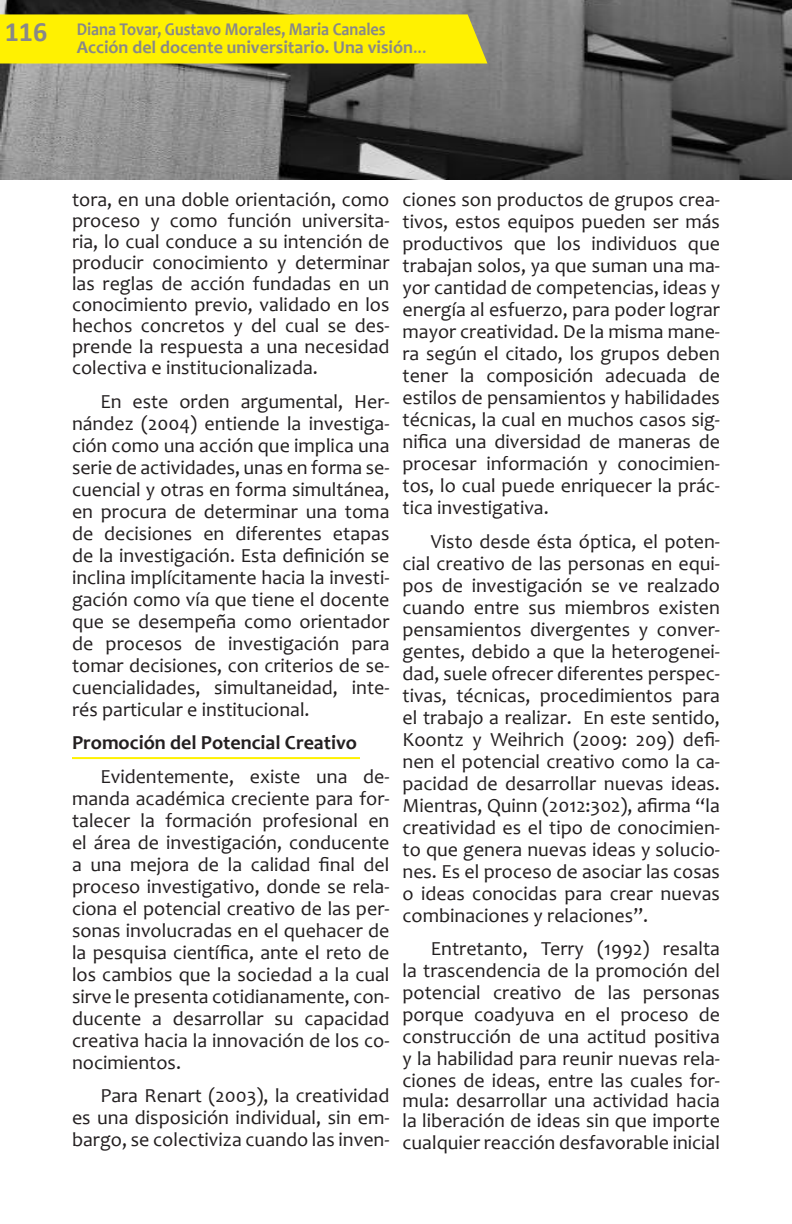
<style>
.page{position:relative;width:792px;height:1224px;background:#fff}
.page>*{position:absolute;margin:0;border:0;box-sizing:border-box;transform-origin:0 0}
.PARRAFOOO{font:20px/22px "Candara";color:#231f20;text-align:justify}
.suptitulo{font:700 20px "Candara";color:#231f20}
.t1{font:700 18px/18px "Candara";color:#888;scale:.9 1}
.s1{font-family:"Calibri";font-size:28px}
.s2{font-weight:400}
</style>
<div class="page">
<img style="left:1px;top:0;width:791px;height:180px">
<svg style="left:0;top:13px;width:489px;height:52px;background:#f3e608"></svg>
<hr style="left:72px;top:757px;width:288px;height:2px;background:#fff101">
<p class="t1" style="left:77px;top:20px;width:390px;text-indent:-72px"><span class="s1">116</span> Diana Tovar, Gustavo Morales, Maria Canales<br>Acción del docente universitario. Una visión<span class="s2">...</span></p>
<p class="PARRAFOOO" style="left:72px;top:189px;width:319px;line-height:21px">tora, en una doble orientación, como proceso y como función universita&shy;ria, lo cual conduce a su intención de producir conocimiento y determinar las reglas de acción fundadas en un conocimiento previo, validado en los hechos concretos y del cual se des&shy;prende la respuesta a una necesidad colectiva e institucionalizada.</p>
<p class="PARRAFOOO" style="left:72px;top:390px;width:319px;text-indent:28px">En este orden argumental, Her&shy;nández (2004) entiende la investiga&shy;ción como una acción que implica una serie de actividades, unas en forma se&shy;cuencial y otras en forma simultánea, en procura de determinar una toma de decisiones en diferentes etapas de la investigación. Esta definición se inclina implícitamente hacia la investi&shy;gación como vía que tiene el docente que se desempeña como orientador de procesos de investigación para tomar decisiones, con criterios de se&shy;cuencialidades, simultaneidad, inte&shy;rés particular e institucional.</p>
<p class="suptitulo" style="left:72px;top:730px;width:286px">Promoción del Potencial Creativo</p>
<p class="PARRAFOOO" style="left:72px;top:765px;width:319px;text-indent:28px">Evidentemente, existe una de&shy;manda académica creciente para for&shy;talecer la formación profesional en el área de investigación, conducente a una mejora de la calidad final del proceso investigativo, donde se rela&shy;ciona el potencial creativo de las per&shy;sonas involucradas en el quehacer de la pesquisa científica, ante el reto de los cambios que la sociedad a la cual sirve le presenta cotidianamente, con&shy;ducente a desarrollar su capacidad creativa hacia la innovación de los co&shy;nocimientos.</p>
<p class="PARRAFOOO" style="left:72px;top:1084px;width:319px;text-indent:28px">Para Renart (2003), la creatividad es una disposición individual, sin em&shy;bargo, se colectiviza cuando las inven-</p>
<p class="PARRAFOOO" style="left:403px;top:189px;width:319px">ciones son productos de grupos crea&shy;tivos, estos equipos pueden ser más productivos que los individuos que trabajan solos, ya que suman una ma&shy;yor cantidad de competencias, ideas y energía al esfuerzo, para poder lograr mayor creatividad. De la misma mane&shy;ra según el citado, los grupos deben tener la composición adecuada de estilos de pensamientos y habilidades técnicas, la cual en muchos casos sig&shy;nifica una diversidad de maneras de procesar información y conocimien&shy;tos, lo cual puede enriquecer la prác&shy;tica investigativa.</p>
<p class="PARRAFOOO" style="left:403px;top:530px;width:319px;text-indent:28px">Visto desde ésta óptica, el poten&shy;cial creativo de las personas en equi&shy;pos de investigación se ve realzado cuando entre sus miembros existen pensamientos divergentes y conver&shy;gentes, debido a que la heterogenei&shy;dad, suele ofrecer diferentes perspec&shy;tivas, técnicas, procedimientos para el trabajo a realizar. En este sentido, Koontz y Weihrich (2009: 209) defi&shy;nen el potencial creativo como la ca&shy;pacidad de desarrollar nuevas ideas.<br>Mientras, Quinn (2012:302), afirma “la creatividad es el tipo de conocimien&shy;to que genera nuevas ideas y solucio&shy;nes. Es el proceso de asociar las cosas o ideas conocidas para crear nuevas combinaciones y relaciones”.</p>
<p class="PARRAFOOO" style="left:403px;top:937px;width:319px;text-indent:28px">Entretanto, Terry (1992) resalta la trascendencia de la promoción del potencial creativo de las personas porque coadyuva en el proceso de construcción de una actitud positiva y la habilidad para reunir nuevas rela&shy;ciones de ideas, entre las cuales for-</p>
<p class="PARRAFOOO" style="left:403px;top:1090px;width:319px;line-height:20px">mula: desarrollar una actividad hacia la liberación de ideas sin que importe</p>
<p class="PARRAFOOO" style="left:403px;top:1131px;width:319px">cualquier reacción desfavorable inicial</p>
</div>
